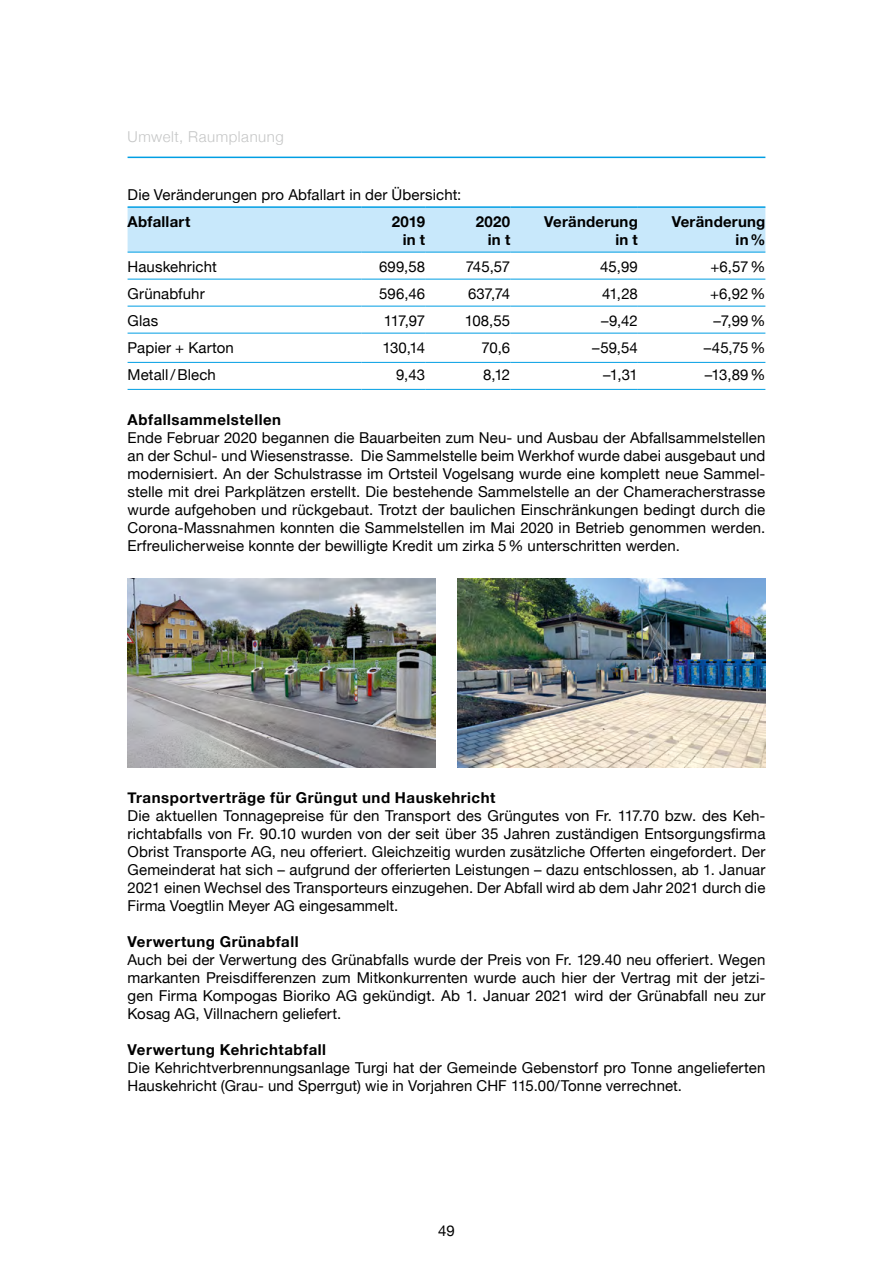
<style>
.page{position:relative;width:893px;height:1263px;background:#fff}
.page>*{position:absolute;margin:0;border:0;box-sizing:border-box;transform-origin:0 0}
.t1{font:15px/18px "Helvetica Neue";letter-spacing:.005em;color:#000;text-align:justify}
.t2{font:700 15px/18px "Helvetica Neue";letter-spacing:.03em;color:#000;text-align:right}
.t3{font:300 15px "Helvetica Neue";letter-spacing:.035em;color:#c5c6c6}
</style>
<div class="page">
<hr style="left:128px;top:157px;width:637px;height:1px;background:#009ee3">
<div style="left:128px;top:208px;width:637px;height:44px;background:#c8e8fb"></div>
<hr style="left:128px;top:389px;width:233px;height:1px;background:#009ee3">
<hr style="left:361px;top:389px;width:64px;height:1px;background:#009ee3">
<hr style="left:425px;top:389px;width:85px;height:1px;background:#009ee3">
<hr style="left:510px;top:389px;width:128px;height:1px;background:#009ee3">
<hr style="left:638px;top:389px;width:127px;height:1px;background:#009ee3">
<hr style="left:128px;top:206px;width:233px;height:2px;background:#009ee3">
<hr style="left:361px;top:206px;width:64px;height:2px;background:#009ee3">
<hr style="left:425px;top:206px;width:85px;height:2px;background:#009ee3">
<hr style="left:510px;top:206px;width:128px;height:2px;background:#009ee3">
<hr style="left:638px;top:206px;width:127px;height:2px;background:#009ee3">
<hr style="left:128px;top:252px;width:233px;height:1px;background:#009ee3">
<hr style="left:361px;top:252px;width:64px;height:1px;background:#009ee3">
<hr style="left:425px;top:252px;width:85px;height:1px;background:#009ee3">
<hr style="left:510px;top:252px;width:128px;height:1px;background:#009ee3">
<hr style="left:638px;top:252px;width:127px;height:1px;background:#009ee3">
<hr style="left:128px;top:279px;width:233px;height:1px;background:#009ee3">
<hr style="left:361px;top:279px;width:64px;height:1px;background:#009ee3">
<hr style="left:425px;top:279px;width:85px;height:1px;background:#009ee3">
<hr style="left:510px;top:279px;width:128px;height:1px;background:#009ee3">
<hr style="left:638px;top:279px;width:127px;height:1px;background:#009ee3">
<hr style="left:128px;top:306px;width:233px;height:1px;background:#009ee3">
<hr style="left:361px;top:306px;width:64px;height:1px;background:#009ee3">
<hr style="left:425px;top:306px;width:85px;height:1px;background:#009ee3">
<hr style="left:510px;top:306px;width:128px;height:1px;background:#009ee3">
<hr style="left:638px;top:306px;width:127px;height:1px;background:#009ee3">
<hr style="left:128px;top:333px;width:233px;height:1px;background:#009ee3">
<hr style="left:361px;top:333px;width:64px;height:1px;background:#009ee3">
<hr style="left:425px;top:333px;width:85px;height:1px;background:#009ee3">
<hr style="left:510px;top:333px;width:128px;height:1px;background:#009ee3">
<hr style="left:638px;top:333px;width:127px;height:1px;background:#009ee3">
<hr style="left:128px;top:362px;width:233px;height:1px;background:#009ee3">
<hr style="left:361px;top:362px;width:64px;height:1px;background:#009ee3">
<hr style="left:425px;top:362px;width:85px;height:1px;background:#009ee3">
<hr style="left:510px;top:362px;width:128px;height:1px;background:#009ee3">
<hr style="left:638px;top:362px;width:127px;height:1px;background:#009ee3">
<img style="left:128px;top:578px;width:308px;height:189px">
<img style="left:457px;top:578px;width:308px;height:189px">
<p class="t3" style="left:128px;top:125px;width:158px">Umwelt, Raumplanung</p>
<p class="t1" style="left:128px;top:187px;width:335px">Die Veränderungen pro Abfallart in der Übersicht:</p>
<p class="t2" style="left:128px;top:213px;width:64px">Abfallart</p>
<p class="t2" style="left:392px;top:213px;width:35px">2019 in t</p>
<p class="t2" style="left:476px;top:213px;width:36px">2020 in t</p>
<p class="t2" style="left:544px;top:213px;width:95px">Veränderung in t</p>
<p class="t2" style="left:672px;top:213px;width:95px">Veränderung in%</p>
<p class="t1" style="left:128px;top:259px;width:91px">Hauskehricht</p>
<p class="t1" style="left:379px;top:259px;width:48px">699,58</p>
<p class="t1" style="left:466px;top:259px;width:46px">745,57</p>
<p class="t1" style="left:600px;top:259px;width:39px">45,99</p>
<p class="t1" style="left:711px;top:259px;width:56px">+6,57%</p>
<p class="t1" style="left:128px;top:286px;width:79px">Grünabfuhr</p>
<p class="t1" style="left:379px;top:286px;width:48px">596,46</p>
<p class="t1" style="left:468px;top:286px;width:44px">637,74</p>
<p class="t1" style="left:602px;top:286px;width:37px">41,28</p>
<p class="t1" style="left:710px;top:286px;width:57px">+6,92%</p>
<p class="t1" style="left:128px;top:313px;width:32px">Glas</p>
<p class="t1" style="left:384px;top:313px;width:43px">117,97</p>
<p class="t1" style="left:465px;top:313px;width:47px">108,55</p>
<p class="t1" style="left:601px;top:313px;width:38px">–9,42</p>
<p class="t1" style="left:714px;top:313px;width:53px">–7,99%</p>
<p class="t1" style="left:128px;top:340px;width:108px">Papier + Karton</p>
<p class="t1" style="left:382px;top:340px;width:44px">130,14</p>
<p class="t1" style="left:482px;top:340px;width:30px">70,6</p>
<p class="t1" style="left:592px;top:340px;width:47px">–59,54</p>
<p class="t1" style="left:704px;top:340px;width:63px">–45,75%</p>
<p class="t1" style="left:128px;top:367px;width:90px">Metall/Blech</p>
<p class="t1" style="left:396px;top:367px;width:31px">9,43</p>
<p class="t1" style="left:483px;top:367px;width:29px">8,12</p>
<p class="t1" style="left:603px;top:367px;width:36px">–1,31</p>
<p class="t1" style="left:705px;top:367px;width:62px">–13,89%</p>
<p class="t2" style="left:128px;top:411px;width:155px">Abfallsammelstellen</p>
<p class="t1" style="left:128px;top:430px;width:639px">Ende Februar 2020 begannen die Bauarbeiten zum Neu- und Ausbau der Abfallsammelstellen an der Schul- und Wiesenstrasse. Die Sammelstelle beim Werkhof wurde dabei ausgebaut und modernisiert. An der Schulstrasse im Ortsteil Vogelsang wurde eine komplett neue Sammel&shy;stelle mit drei Parkplätzen erstellt. Die bestehende Sammelstelle an der Chameracherstrasse wurde aufgehoben und rückgebaut. Trotzt der baulichen Einschränkungen bedingt durch die Corona-Massnahmen konnten die Sammelstellen im Mai 2020 in Betrieb genommen werden.<br>Erfreulicherweise konnte der bewilligte Kredit um zirka 5% unterschritten werden.</p>
<p class="t2" style="left:128px;top:789px;width:369px">Transportverträge für Grüngut und Hauskehricht</p>
<p class="t1" style="left:128px;top:808px;width:639px">Die aktuellen Tonnagepreise für den Transport des Grüngutes von Fr. 117.70 bzw. des Keh&shy;richtabfalls von Fr. 90.10 wurden von der seit über 35 Jahren zuständigen Entsorgungsfirma Obrist Transporte AG, neu offeriert. Gleichzeitig wurden zusätzliche Offerten eingefordert. Der Gemeinderat hat sich – aufgrund der offerierten Leistungen – dazu entschlossen, ab 1. Januar 2021 einen Wechsel des Transporteurs einzugehen. Der Abfall wird ab dem Jahr 2021 durch die Firma Voegtlin Meyer AG eingesammelt.</p>
<p class="t2" style="left:128px;top:933px;width:173px">Verwertung Grünabfall</p>
<p class="t1" style="left:128px;top:952px;width:639px">Auch bei der Verwertung des Grünabfalls wurde der Preis von Fr. 129.40 neu offeriert. Wegen markanten Preisdifferenzen zum Mitkonkurrenten wurde auch hier der Vertrag mit der jetzi&shy;gen Firma Kompogas Bioriko AG gekündigt. Ab 1. Januar 2021 wird der Grünabfall neu zur Kosag AG, Villnachern geliefert.</p>
<p class="t2" style="left:128px;top:1041px;width:200px">Verwertung Kehrichtabfall</p>
<p class="t1" style="left:128px;top:1060px;width:639px">Die Kehrichtverbrennungsanlage Turgi hat der Gemeinde Gebenstorf pro Tonne angelieferten<br>Hauskehricht (Grau- und Sperrgut) wie in Vorjahren CHF 115.00/Tonne verrechnet.</p>
<p class="t1" style="left:438px;top:1222px;width:18px">49</p>
</div>
